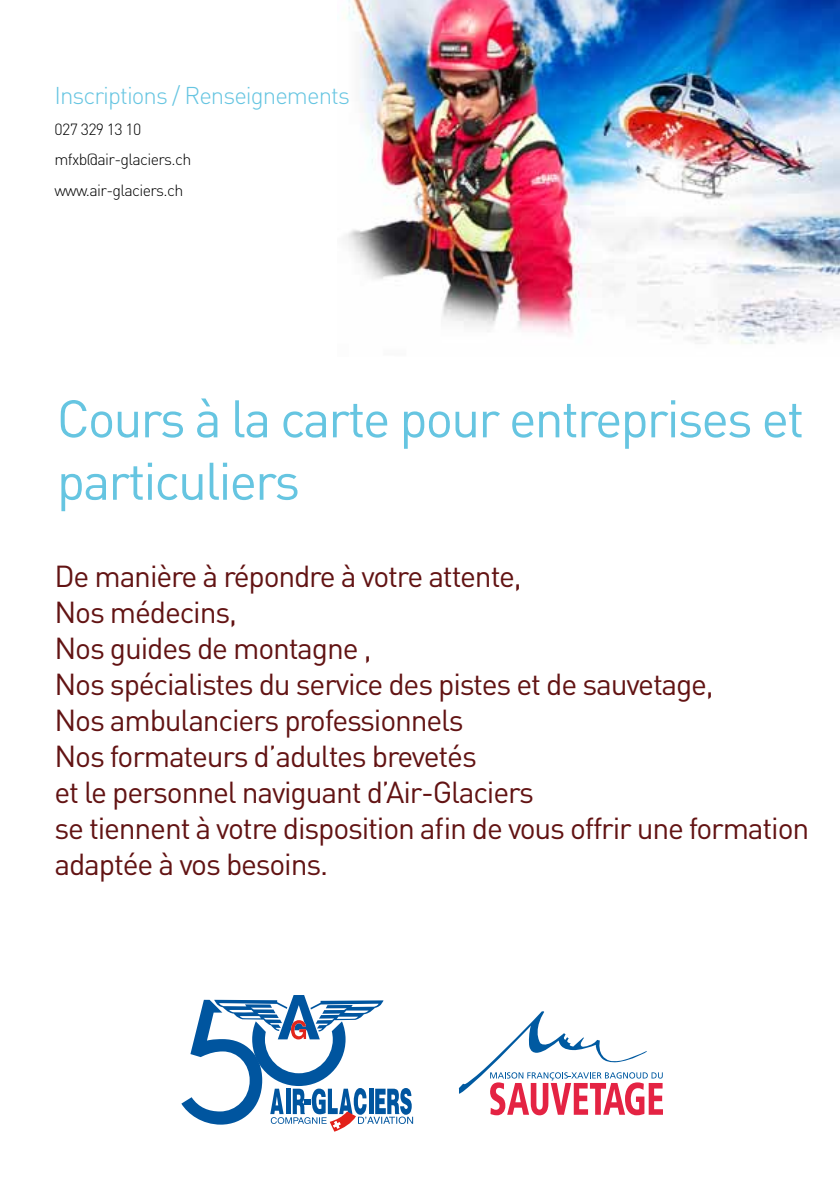
<style>
.page{position:relative;width:840px;height:1191px;background:#fff}
.page>*{position:absolute;margin:0;border:0;box-sizing:border-box;transform-origin:0 0}
.t1{font:52px/62.4px "DIN";letter-spacing:-.04em;color:#66c5e1}
.t2{font:30px/36px "DIN";letter-spacing:-.04em;color:#621313}
.t3{font:300 24px "DIN";letter-spacing:-.04em;color:#66c5e1}
.t4{font:300 16px/30.6px "DIN";letter-spacing:-.04em;color:#000}
</style>
<div class="page">
<img style="left:345px;top:0;width:494px;height:344px">
<svg style="left:458px;top:1011px;width:204px;height:104px"></svg>
<svg style="left:181px;top:995px;width:232px;height:136px"></svg>
<p class="t3" style="left:54px;top:81px;width:297px">Inscriptions / Renseignements</p>
<p class="t4" style="left:54px;top:113px;width:138px">027 329 13 10 mfxb@air-glaciers.ch www.air-glaciers.ch</p>
<h1 class="t1" style="left:57px;top:386px;width:748px">Cours à la carte pour entreprises et particuliers</h1>
<p class="t2" style="left:54px;top:557px;width:755px">De manière à répondre à votre attente,<br>Nos médecins,<br>Nos guides de montagne ,<br>Nos spécialistes du service des pistes et de sauvetage,<br>Nos ambulanciers professionnels<br>Nos formateurs d’adultes brevetés<br>et le personnel naviguant d’Air-Glaciers<br>se tiennent à votre disposition afin de vous offrir une formation adaptée à vos besoins.</p>
</div>
